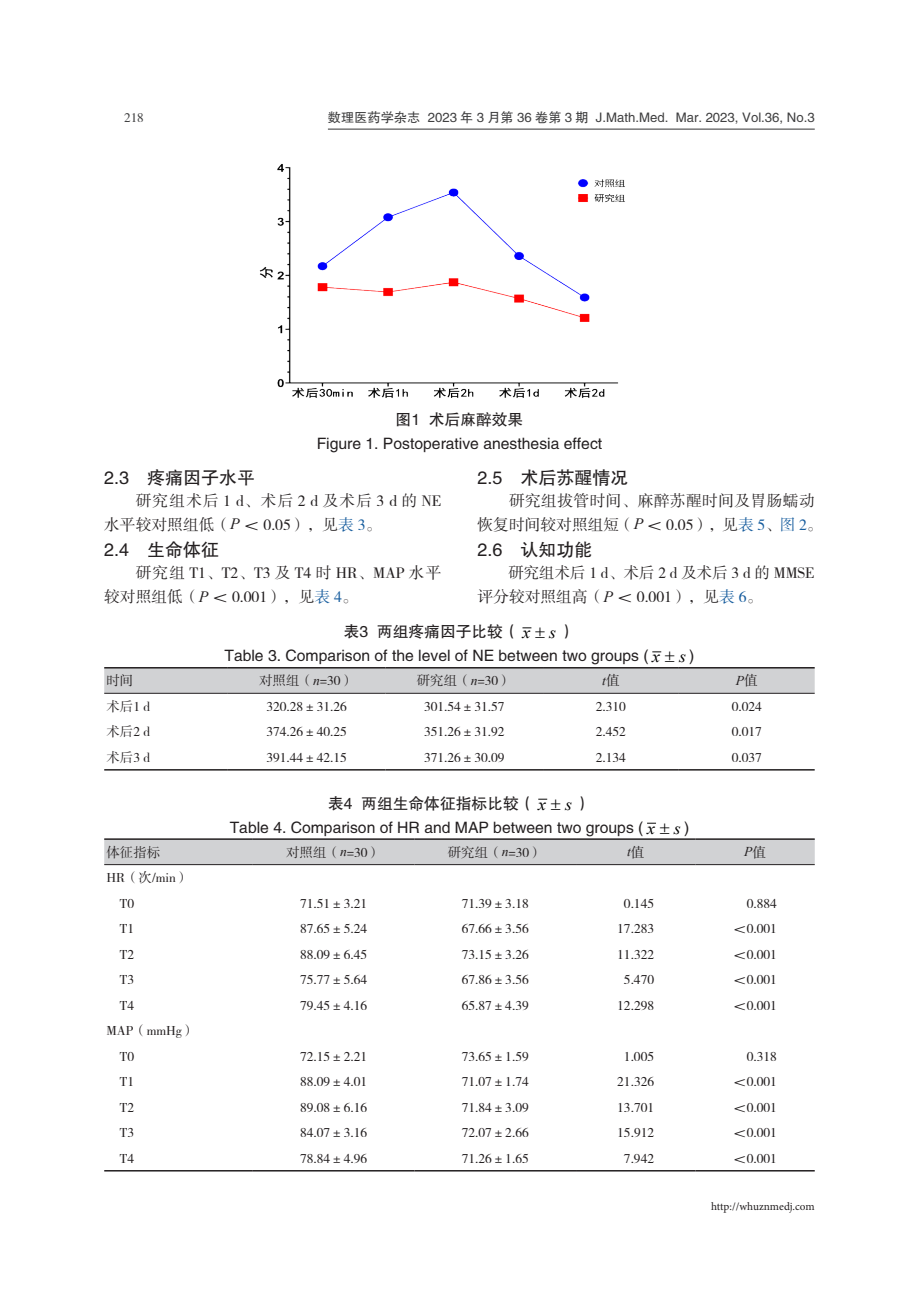
<style>
.page{position:relative;width:919px;height:1289px;background:#fff}
.page>*{position:absolute;margin:0;border:0;box-sizing:border-box;transform-origin:0 0}
._13_正文二级标题{font:18px "FZHTK GBK1 0";color:#231f20}
._15_图表名{font:15.75px "FZHTK GBK1 0";color:#231f20}
._11_正文{font:15.75px/24px "FZSSK GBK1 0";color:#231f20}
._11_正文-2{font:15.75px/24px "FZSSK GBK1 0";letter-spacing:.025em;color:#231f20}
._15_1_图表内容{font:13.5px "FZSSK GBK1 0";color:#231f20}
._15_1_图表内容-2{font:italic 13.5px "Times New Roman";color:#231f20}
.t1{font:13.2px "FZHTK GBK1 0";color:#3e3e3f}
.t2{font:13.2px "FZSSK GBK1 0";color:#3e3e3f}
.t3{font:11.25px "Minion Pro";letter-spacing:-.005em;color:#231f20}
.s1{font-family:"Times New Roman";font-style:italic}
.s2{color:#175d9e}
.s3{font-family:"Times New Roman";font-style:italic;font-size:16.8px;color:#000}
.s4{font-family:"FZSSK GBK1 0";font-style:normal}
</style>
<div class="page">
<hr style="left:328px;top:129px;width:486px;height:1px;background:#3e3e3f">
<hr style="left:104px;top:693px;width:124px;height:1px;background:#231f20">
<hr style="left:228px;top:693px;width:157px;height:1px;background:#231f20">
<hr style="left:385px;top:693px;width:158px;height:1px;background:#231f20">
<hr style="left:543px;top:693px;width:135px;height:1px;background:#231f20">
<hr style="left:678px;top:693px;width:136px;height:1px;background:#231f20">
<hr style="left:104px;top:769px;width:124px;height:1px;background:#231f20">
<hr style="left:228px;top:769px;width:157px;height:1px;background:#231f20">
<hr style="left:385px;top:769px;width:158px;height:1px;background:#231f20">
<hr style="left:543px;top:769px;width:135px;height:1px;background:#231f20">
<hr style="left:678px;top:769px;width:136px;height:1px;background:#231f20">
<img style="left:259px;top:164px;width:366px;height:234px">
<div style="left:104px;top:839px;width:710px;height:25px;background:#d1d2d4"></div>
<hr style="left:104px;top:864px;width:149px;height:1px;background:#231f20">
<hr style="left:253px;top:864px;width:161px;height:1px;background:#231f20">
<hr style="left:414px;top:864px;width:162px;height:1px;background:#231f20">
<hr style="left:576px;top:864px;width:119px;height:1px;background:#231f20">
<hr style="left:695px;top:864px;width:119px;height:1px;background:#231f20">
<hr style="left:104px;top:838px;width:149px;height:1px;background:#231f20">
<hr style="left:253px;top:838px;width:161px;height:1px;background:#231f20">
<hr style="left:414px;top:838px;width:162px;height:1px;background:#231f20">
<hr style="left:576px;top:838px;width:119px;height:1px;background:#231f20">
<hr style="left:695px;top:838px;width:119px;height:1px;background:#231f20">
<hr style="left:104px;top:1169px;width:149px;height:2px;background:#231f20">
<hr style="left:253px;top:1169px;width:161px;height:2px;background:#231f20">
<hr style="left:414px;top:1169px;width:162px;height:2px;background:#231f20">
<hr style="left:576px;top:1169px;width:119px;height:2px;background:#231f20">
<hr style="left:695px;top:1169px;width:119px;height:2px;background:#231f20">
<svg style="left:523px;top:627px;width:9px;height:2px"></svg>
<svg style="left:104px;top:651px;width:710px;height:42px"></svg>
<svg style="left:538px;top:798px;width:10px;height:2px"></svg>
<svg style="left:647px;top:822px;width:9px;height:2px"></svg>
<p class="t2" style="left:124px;top:111px;width:21px">218</p>
<p class="t1" style="left:328px;top:111px;width:488px">数理医药学杂志 2023 年 3 月第 36 卷第 3 期 J.Math.Med. Mar. 2023, Vol.36, No.3</p>
<p class="_15_图表名" style="left:395px;top:411px;width:129px">图1 术后麻醉效果</p>
<p class="_15_图表名" style="left:317px;top:435px;width:287px">Figure 1. Postoperative anesthesia effect</p>
<p class="_13_正文二级标题" style="left:104px;top:467px;width:152px">2.3 疼痛因子水平</p>
<p class="_11_正文" style="left:104px;top:489px;width:338px;text-indent:32px">研究组术后 1 d、术后 2 d 及术后 3 d 的 NE水平较对照组低（<span class="s1">P</span> ＜ 0.05），见<span class="s2">表 3</span>。</p>
<p class="_13_正文二级标题" style="left:104px;top:539px;width:116px">2.4 生命体征</p>
<p class="_11_正文" style="left:104px;top:561px;width:339px;text-indent:32px">研究组 T1、T2、T3 及 T4 时 HR、MAP 水平较对照组低（<span class="s1">P</span> ＜ 0.001），见<span class="s2">表 4</span>。</p>
<p class="_13_正文二级标题" style="left:477px;top:467px;width:152px">2.5 术后苏醒情况</p>
<p class="_11_正文-2" style="left:477px;top:489px;width:346px;text-indent:32px">研究组拔管时间、麻醉苏醒时间及胃肠蠕动恢复时间较对照组短（<span class="s1">P</span> ＜ 0.05），见<span class="s2">表 5</span>、<span class="s2">图 2</span>。</p>
<p class="_13_正文二级标题" style="left:477px;top:539px;width:116px">2.6 认知功能</p>
<p class="_11_正文" style="left:477px;top:561px;width:339px;text-indent:31px">研究组术后 1 d、术后 2 d 及术后 3 d 的 MMSE评分较对照组高（<span class="s1">P</span> ＜ 0.001），见<span class="s2">表 6</span>。</p>
<p class="_15_图表名" style="left:344px;top:623px;width:233px">表3 两组疼痛因子比较（ <span class="s3">x s</span> ）</p>
<p class="_15_图表名" style="left:224px;top:647px;width:471px">Table 3. Comparison of the level of NE between two groups ( <span class="s3">x s</span> )</p>
<p class="_15_1_图表内容" style="left:106px;top:673px;width:28px">时间</p>
<p class="_15_1_图表内容" style="left:259px;top:673px;width:97px">对照组（<span class="s1">n</span>=30）</p>
<p class="_15_1_图表内容" style="left:416px;top:673px;width:97px">研究组（<span class="s1">n</span>=30）</p>
<p class="_15_1_图表内容-2" style="left:602px;top:671px;width:19px">t<span class="s4">值</span></p>
<p class="_15_1_图表内容-2" style="left:735px;top:671px;width:23px">P<span class="s4">值</span></p>
<p class="_15_1_图表内容" style="left:106px;top:699px;width:45px">术后1 d</p>
<p class="_15_1_图表内容" style="left:266px;top:699px;width:82px">320.28±31.26</p>
<p class="_15_1_图表内容" style="left:424px;top:699px;width:82px">301.54±31.57</p>
<p class="_15_1_图表内容" style="left:596px;top:699px;width:32px">2.310</p>
<p class="_15_1_图表内容" style="left:731px;top:699px;width:32px">0.024</p>
<p class="_15_1_图表内容" style="left:106px;top:724px;width:45px">术后2 d</p>
<p class="_15_1_图表内容" style="left:266px;top:724px;width:82px">374.26±40.25</p>
<p class="_15_1_图表内容" style="left:424px;top:724px;width:82px">351.26±31.92</p>
<p class="_15_1_图表内容" style="left:596px;top:724px;width:32px">2.452</p>
<p class="_15_1_图表内容" style="left:731px;top:724px;width:32px">0.017</p>
<p class="_15_1_图表内容" style="left:106px;top:750px;width:45px">术后3 d</p>
<p class="_15_1_图表内容" style="left:266px;top:750px;width:82px">391.44±42.15</p>
<p class="_15_1_图表内容" style="left:424px;top:750px;width:82px">371.26±30.09</p>
<p class="_15_1_图表内容" style="left:596px;top:750px;width:32px">2.134</p>
<p class="_15_1_图表内容" style="left:731px;top:750px;width:32px">0.037</p>
<p class="_15_图表名" style="left:328px;top:794px;width:264px">表4 两组生命体征指标比较（ <span class="s3">x s</span> ）</p>
<p class="_15_图表名" style="left:230px;top:818px;width:461px">Table 4. Comparison of HR and MAP between two groups ( <span class="s3">x s</span> )</p>
<p class="_15_1_图表内容" style="left:106px;top:845px;width:55px">体征指标</p>
<p class="_15_1_图表内容" style="left:286px;top:845px;width:97px">对照组（<span class="s1">n</span>=30）</p>
<p class="_15_1_图表内容" style="left:447px;top:845px;width:97px">研究组（<span class="s1">n</span>=30）</p>
<p class="_15_1_图表内容-2" style="left:627px;top:842px;width:19px">t<span class="s4">值</span></p>
<p class="_15_1_图表内容-2" style="left:744px;top:842px;width:23px">P<span class="s4">值</span></p>
<p class="_15_1_图表内容" style="left:106px;top:870px;width:84px">HR（次/min）</p>
<p class="_15_1_图表内容" style="left:120px;top:896px;width:16px">T0</p>
<p class="_15_1_图表内容" style="left:300px;top:896px;width:69px">71.51±3.21</p>
<p class="_15_1_图表内容" style="left:461px;top:896px;width:69px">71.39±3.18</p>
<p class="_15_1_图表内容" style="left:624px;top:896px;width:32px">0.145</p>
<p class="_15_1_图表内容" style="left:746px;top:896px;width:32px">0.884</p>
<p class="_15_1_图表内容" style="left:120px;top:921px;width:16px">T1</p>
<p class="_15_1_图表内容" style="left:300px;top:921px;width:69px">87.65±5.24</p>
<p class="_15_1_图表内容" style="left:461px;top:921px;width:69px">67.66±3.56</p>
<p class="_15_1_图表内容" style="left:617px;top:921px;width:38px">17.283</p>
<p class="_15_1_图表内容" style="left:733px;top:921px;width:45px">＜0.001</p>
<p class="_15_1_图表内容" style="left:120px;top:947px;width:16px">T2</p>
<p class="_15_1_图表内容" style="left:300px;top:947px;width:69px">88.09±6.45</p>
<p class="_15_1_图表内容" style="left:461px;top:947px;width:69px">73.15±3.26</p>
<p class="_15_1_图表内容" style="left:617px;top:947px;width:38px">11.322</p>
<p class="_15_1_图表内容" style="left:733px;top:947px;width:45px">＜0.001</p>
<p class="_15_1_图表内容" style="left:120px;top:972px;width:16px">T3</p>
<p class="_15_1_图表内容" style="left:300px;top:972px;width:69px">75.77±5.64</p>
<p class="_15_1_图表内容" style="left:461px;top:972px;width:69px">67.86±3.56</p>
<p class="_15_1_图表内容" style="left:624px;top:972px;width:32px">5.470</p>
<p class="_15_1_图表内容" style="left:733px;top:972px;width:45px">＜0.001</p>
<p class="_15_1_图表内容" style="left:120px;top:998px;width:16px">T4</p>
<p class="_15_1_图表内容" style="left:300px;top:998px;width:69px">79.45±4.16</p>
<p class="_15_1_图表内容" style="left:461px;top:998px;width:69px">65.87±4.39</p>
<p class="_15_1_图表内容" style="left:617px;top:998px;width:38px">12.298</p>
<p class="_15_1_图表内容" style="left:733px;top:998px;width:45px">＜0.001</p>
<p class="_15_1_图表内容" style="left:106px;top:1023px;width:90px">MAP（mmHg）</p>
<p class="_15_1_图表内容" style="left:120px;top:1049px;width:16px">T0</p>
<p class="_15_1_图表内容" style="left:300px;top:1049px;width:69px">72.15±2.21</p>
<p class="_15_1_图表内容" style="left:461px;top:1049px;width:69px">73.65±1.59</p>
<p class="_15_1_图表内容" style="left:624px;top:1049px;width:32px">1.005</p>
<p class="_15_1_图表内容" style="left:746px;top:1049px;width:32px">0.318</p>
<p class="_15_1_图表内容" style="left:120px;top:1074px;width:16px">T1</p>
<p class="_15_1_图表内容" style="left:300px;top:1074px;width:69px">88.09±4.01</p>
<p class="_15_1_图表内容" style="left:461px;top:1074px;width:69px">71.07±1.74</p>
<p class="_15_1_图表内容" style="left:617px;top:1074px;width:38px">21.326</p>
<p class="_15_1_图表内容" style="left:733px;top:1074px;width:45px">＜0.001</p>
<p class="_15_1_图表内容" style="left:120px;top:1100px;width:16px">T2</p>
<p class="_15_1_图表内容" style="left:300px;top:1100px;width:69px">89.08±6.16</p>
<p class="_15_1_图表内容" style="left:461px;top:1100px;width:69px">71.84±3.09</p>
<p class="_15_1_图表内容" style="left:617px;top:1100px;width:38px">13.701</p>
<p class="_15_1_图表内容" style="left:733px;top:1100px;width:45px">＜0.001</p>
<p class="_15_1_图表内容" style="left:120px;top:1125px;width:16px">T3</p>
<p class="_15_1_图表内容" style="left:300px;top:1125px;width:69px">84.07±3.16</p>
<p class="_15_1_图表内容" style="left:461px;top:1125px;width:69px">72.07±2.66</p>
<p class="_15_1_图表内容" style="left:617px;top:1125px;width:38px">15.912</p>
<p class="_15_1_图表内容" style="left:733px;top:1125px;width:45px">＜0.001</p>
<p class="_15_1_图表内容" style="left:120px;top:1151px;width:16px">T4</p>
<p class="_15_1_图表内容" style="left:300px;top:1151px;width:69px">78.84±4.96</p>
<p class="_15_1_图表内容" style="left:461px;top:1151px;width:69px">71.26±1.65</p>
<p class="_15_1_图表内容" style="left:624px;top:1151px;width:32px">7.942</p>
<p class="_15_1_图表内容" style="left:733px;top:1151px;width:45px">＜0.001</p>
<p class="t3" style="left:711px;top:1198px;width:105px">http://whuznmedj.com</p>
</div>
